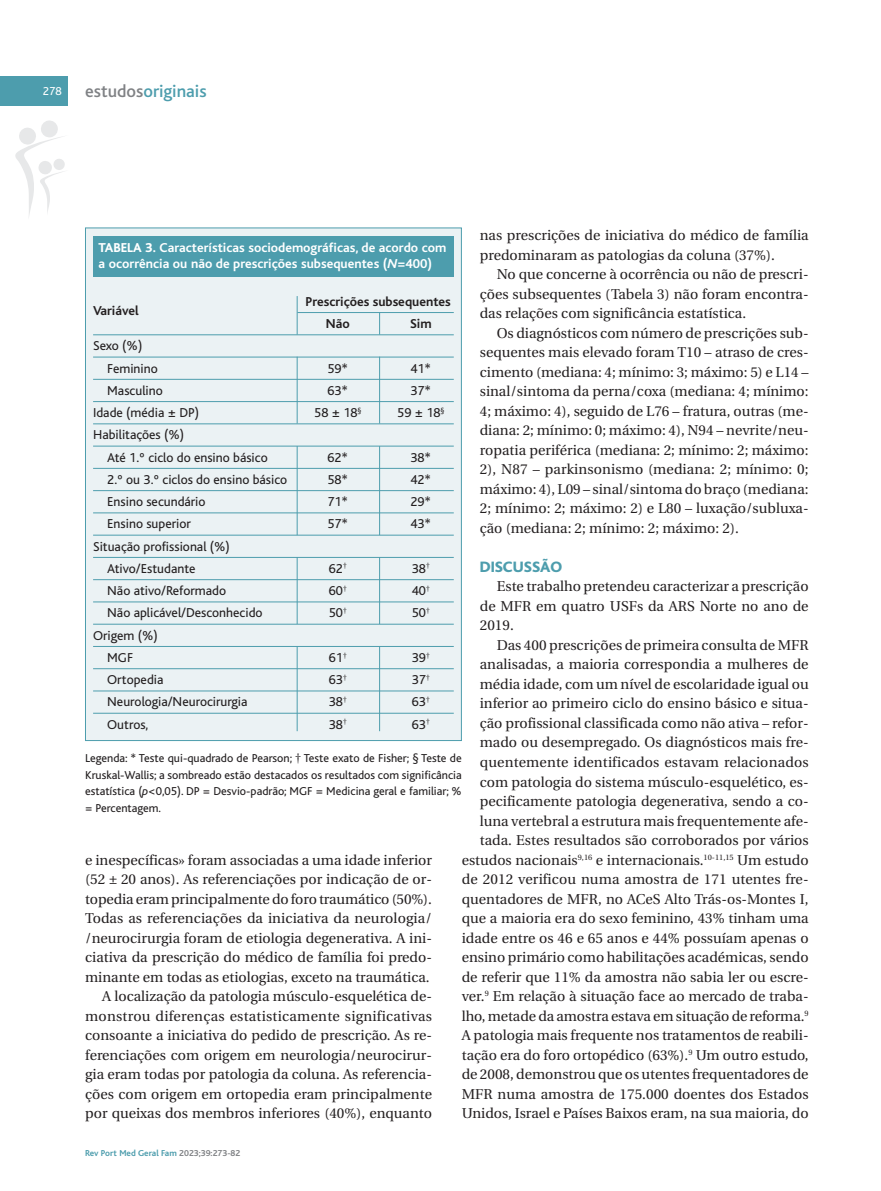
<style>
.page{position:relative;width:881px;height:1191px;background:#fff}
.page>*{position:absolute;margin:0;border:0;box-sizing:border-box;transform-origin:0 0}
.t1{font:500 18px "Bliss";color:#4d9dad}
.t2{font:800 15.75px "Bliss";color:#4d9dad}
.t3{font:14.25px/19.5px "Utopia";color:#231f20;text-align:justify}
.t4{font:13.5px/22.2px "Bliss";color:#231f20}
.t5{font:700 13.5px/16.2px "Bliss";color:#fff}
.t6{font:700 13.5px/22.2px "Bliss";color:#231f20}
.t7{font:12px/16.5px "Bliss";color:#231f20;text-align:justify}
.t8{font:12px "Bliss";color:#fff}
.t9{font:700 9px "Bliss";color:#4d9dad}
.s1{color:#808285}
.s2{font-weight:800}
.s3{font-style:italic}
.s4{font-family:"Utopia"}
</style>
<div class="page">
<div style="left:86px;top:228px;width:375px;height:512px;background:#ebf2f4"></div>
<hr style="left:297px;top:312px;width:156px;height:1px;background:#4d9dad">
<hr style="left:93px;top:334px;width:360px;height:1px;background:#4d9dad">
<hr style="left:93px;top:357px;width:360px;height:1px;background:#4d9dad">
<hr style="left:93px;top:379px;width:360px;height:1px;background:#4d9dad">
<hr style="left:93px;top:401px;width:360px;height:1px;background:#4d9dad">
<hr style="left:93px;top:423px;width:360px;height:1px;background:#4d9dad">
<hr style="left:93px;top:446px;width:360px;height:1px;background:#4d9dad">
<hr style="left:93px;top:468px;width:360px;height:1px;background:#4d9dad">
<hr style="left:93px;top:490px;width:360px;height:1px;background:#4d9dad">
<hr style="left:93px;top:512px;width:360px;height:1px;background:#4d9dad">
<hr style="left:93px;top:535px;width:360px;height:1px;background:#4d9dad">
<hr style="left:93px;top:557px;width:360px;height:1px;background:#4d9dad">
<hr style="left:93px;top:579px;width:360px;height:1px;background:#4d9dad">
<hr style="left:93px;top:601px;width:360px;height:1px;background:#4d9dad">
<hr style="left:93px;top:624px;width:360px;height:1px;background:#4d9dad">
<hr style="left:93px;top:646px;width:360px;height:1px;background:#4d9dad">
<hr style="left:93px;top:668px;width:360px;height:1px;background:#4d9dad">
<hr style="left:93px;top:690px;width:360px;height:1px;background:#4d9dad">
<hr style="left:93px;top:713px;width:360px;height:1px;background:#4d9dad">
<div style="left:93px;top:236px;width:360px;height:41px;background:#4d9dad"></div>
<svg style="left:379px;top:313px;width:1px;height:21px"></svg>
<hr style="left:297px;top:296px;width:1px;height:38px;background:#4d9dad">
<hr style="left:297px;top:357px;width:1px;height:66px;background:#4d9dad">
<hr style="left:379px;top:357px;width:1px;height:66px;background:#4d9dad">
<hr style="left:297px;top:646px;width:1px;height:85px;background:#4d9dad">
<hr style="left:379px;top:646px;width:1px;height:85px;background:#4d9dad">
<hr style="left:297px;top:557px;width:1px;height:67px;background:#4d9dad">
<hr style="left:379px;top:557px;width:1px;height:67px;background:#4d9dad">
<hr style="left:297px;top:446px;width:1px;height:89px;background:#4d9dad">
<hr style="left:379px;top:446px;width:1px;height:89px;background:#4d9dad">
<svg style="left:15px;top:120px;width:50px;height:95px"></svg>
<div style="left:0;top:77px;width:68px;height:29px;background:#4d9dad"></div>
<p class="t8" style="left:43px;top:87px;width:20px">278</p>
<p class="t1" style="left:85px;top:85px;width:123px"><span class="s1">estudos</span>originais</p>
<p class="t3" style="left:479px;top:227px;width:330px">nas prescrições de iniciativa do médico de família predominaram as patologias da coluna (37%).</p>
<p class="t3" style="left:479px;top:266px;width:330px;text-indent:17px">No que concerne à ocorrência ou não de prescri&shy;ções subsequentes (Tabela 3) não foram encontra&shy;das relações com significância estatística.</p>
<p class="t3" style="left:479px;top:324px;width:330px;text-indent:17px">Os diagnósticos com número de prescrições sub&shy;sequentes mais elevado foram T10 – atraso de cres&shy;cimento (mediana: 4; mínimo: 3; máximo: 5) e L14 – sinal/sintoma da perna/coxa (mediana: 4; mínimo:<br>4; máximo: 4), seguido de L76 – fratura, outras (me&shy;diana: 2; mínimo: 0; máximo: 4), N94 – nevrite/neu&shy;ropatia periférica (mediana: 2; mínimo: 2; máximo:<br>2), N87 – parkinsonismo (mediana: 2; mínimo: 0; máximo: 4), L09 – sinal/sintoma do braço (mediana:<br>2; mínimo: 2; máximo: 2) e L80 – luxação/subluxa&shy;ção (mediana: 2; mínimo: 2; máximo: 2).</p>
<p class="t2" style="left:479px;top:561px;width:84px">DISCUSSÃO</p>
<p class="t3" style="left:479px;top:578px;width:330px;text-indent:17px">Este trabalho pretendeu caracterizar a prescrição de MFR em quatro USFs da ARS Norte no ano de 2019.</p>
<p class="t3" style="left:461px;top:636px;width:348px;text-align:right">Das 400 prescrições de primeira consulta de MFR analisadas, a maioria correspondia a mulheres de média idade, com um nível de escolaridade igual ou inferior ao primeiro ciclo do ensino básico e situa&shy;ção profissional classificada como não ativa – refor&shy;mado ou desempregado. Os diagnósticos mais fre&shy;quentemente identificados estavam relacionados com patologia do sistema músculo-esquelético, es&shy;pecificamente patologia degenerativa, sendo a co&shy;luna vertebral a estrutura mais frequentemente afe&shy;tada. Estes resultados são corroborados por vários estudos nacionais<sup>9,16</sup> e internacionais.<sup>10-11,15</sup> Um estudo de 2012 verificou numa amostra de 171 utentes fre&shy;quentadores de MFR, no ACeS Alto Trás-os-Montes I, que a maioria era do sexo feminino, 43% tinham uma idade entre os 46 e 65 anos e 44% possuíam apenas o ensino primário como habilitações académicas, sendo de referir que 11% da amostra não sabia ler ou escre&shy;ver.<sup>9</sup> Em relação à situação face ao mercado de traba&shy;lho, metade da amostra estava em situação de reforma.<sup>9<br></sup>A patologia mais frequente nos tratamentos de reabili&shy;tação era do foro ortopédico (63%).<sup>9</sup> Um outro estudo, de 2008, demonstrou que os utentes frequentadores de MFR numa amostra de 175.000 doentes dos Estados Unidos, Israel e Países Baixos eram, na sua maioria, do</p>
<p class="t5" style="left:98px;top:241px;width:349px"><span class="s2">TABELA 3.</span> Características sociodemográficas, de acordo com a ocorrência ou não de prescrições subsequentes (<span class="s3">N</span>=400)</p>
<p class="t6" style="left:93px;top:301px;width:47px">Variável</p>
<p class="t6" style="left:326px;top:292px;width:126px;text-indent:-20px">Prescrições subsequentes<br>Não</p>
<p class="t6" style="left:410px;top:314px;width:23px">Sim</p>
<p class="t4" style="left:107px;top:336px;width:52px;text-indent:-14px">Sexo (%)<br>Feminino</p>
<p class="t4" style="left:327px;top:358px;width:22px">59*</p>
<p class="t4" style="left:410px;top:358px;width:22px">41*</p>
<p class="t4" style="left:107px;top:381px;width:57px">Masculino</p>
<p class="t4" style="left:327px;top:381px;width:22px">63*</p>
<p class="t4" style="left:410px;top:381px;width:22px">37*</p>
<p class="t4" style="left:93px;top:403px;width:107px">Idade (média ± DP)</p>
<p class="t4" style="left:314px;top:403px;width:49px">58 ± 18<sup>§</sup></p>
<p class="t4" style="left:397px;top:403px;width:49px">59 ± 18<sup>§</sup></p>
<p class="t4" style="left:107px;top:425px;width:162px;text-indent:-14px">Habilitações (%)<br>Até 1.º ciclo do ensino básico</p>
<p class="t4" style="left:327px;top:447px;width:22px">62*</p>
<p class="t4" style="left:410px;top:447px;width:22px">38*</p>
<p class="t4" style="left:107px;top:470px;width:181px">2.º ou 3.º ciclos do ensino básico</p>
<p class="t4" style="left:327px;top:470px;width:22px">58*</p>
<p class="t4" style="left:410px;top:470px;width:22px">42*</p>
<p class="t4" style="left:107px;top:492px;width:100px">Ensino secundário</p>
<p class="t4" style="left:327px;top:492px;width:22px">71*</p>
<p class="t4" style="left:410px;top:492px;width:22px">29*</p>
<p class="t4" style="left:107px;top:514px;width:85px">Ensino superior</p>
<p class="t4" style="left:327px;top:514px;width:22px">57*</p>
<p class="t4" style="left:410px;top:514px;width:22px">43*</p>
<p class="t4" style="left:107px;top:537px;width:124px;text-indent:-14px">Situação profissional (%)<br>Ativo/Estudante</p>
<p class="t4" style="left:329px;top:559px;width:19px">62<sup>†</sup></p>
<p class="t4" style="left:411px;top:559px;width:19px">38<sup>†</sup></p>
<p class="t4" style="left:107px;top:581px;width:120px">Não ativo/Reformado</p>
<p class="t4" style="left:329px;top:581px;width:19px">60<sup>†</sup></p>
<p class="t4" style="left:411px;top:581px;width:19px">40<sup>†</sup></p>
<p class="t4" style="left:107px;top:603px;width:157px">Não aplicável/Desconhecido</p>
<p class="t4" style="left:329px;top:603px;width:19px">50<sup>†</sup></p>
<p class="t4" style="left:411px;top:603px;width:19px">50<sup>†</sup></p>
<p class="t4" style="left:107px;top:626px;width:52px;text-indent:-14px">Origem (%)<br>MGF</p>
<p class="t4" style="left:329px;top:648px;width:19px">61<sup>†</sup></p>
<p class="t4" style="left:411px;top:648px;width:19px">39<sup>†</sup></p>
<p class="t4" style="left:107px;top:670px;width:58px">Ortopedia</p>
<p class="t4" style="left:329px;top:670px;width:19px">63<sup>†</sup></p>
<p class="t4" style="left:411px;top:670px;width:19px">37<sup>†</sup></p>
<p class="t4" style="left:107px;top:692px;width:142px">Neurologia/Neurocirurgia</p>
<p class="t4" style="left:329px;top:692px;width:19px">38<sup>†</sup></p>
<p class="t4" style="left:411px;top:692px;width:19px">63<sup>†</sup></p>
<p class="t4" style="left:107px;top:715px;width:43px">Outros,</p>
<p class="t4" style="left:329px;top:715px;width:19px">38<sup>†</sup></p>
<p class="t4" style="left:411px;top:715px;width:19px">63<sup>†</sup></p>
<p class="t7" style="left:85px;top:751px;width:378px">Legenda: * Teste qui-quadrado de Pearson; <span class="s4">†</span> Teste exato de Fisher; § Teste de Kruskal-Wallis; a sombreado estão destacados os resultados com significância estatística (<span class="s3">p</span>&lt;0,05). DP = Desvio-padrão; MGF = Medicina geral e familiar; % = Percentagem.</p>
<p class="t3" style="left:85px;top:851px;width:348px;text-align:right">e inespecíficas» foram associadas a uma idade inferior (52 ± 20 anos). As referenciações por indicação de or&shy;topedia eram principalmente do foro traumático (50%).<br>Todas as referenciações da iniciativa da neurologia/ /neurocirurgia foram de etiologia degenerativa. A ini&shy;ciativa da prescrição do médico de família foi predo&shy;minante em todas as etiologias, exceto na traumática.<br>A localização da patologia músculo-esquelética de&shy;monstrou diferenças estatisticamente significativas consoante a iniciativa do pedido de prescrição. As re&shy;ferenciações com origem em neurologia/neurocirur&shy;gia eram todas por patologia da coluna. As referencia&shy;ções com origem em ortopedia eram principalmente por queixas dos membros inferiores (40%), enquanto</p>
<p class="t9" style="left:85px;top:1149px;width:157px">Rev Port Med Geral Fam <span class="s1">2023;39:273-82</span></p>
</div>
